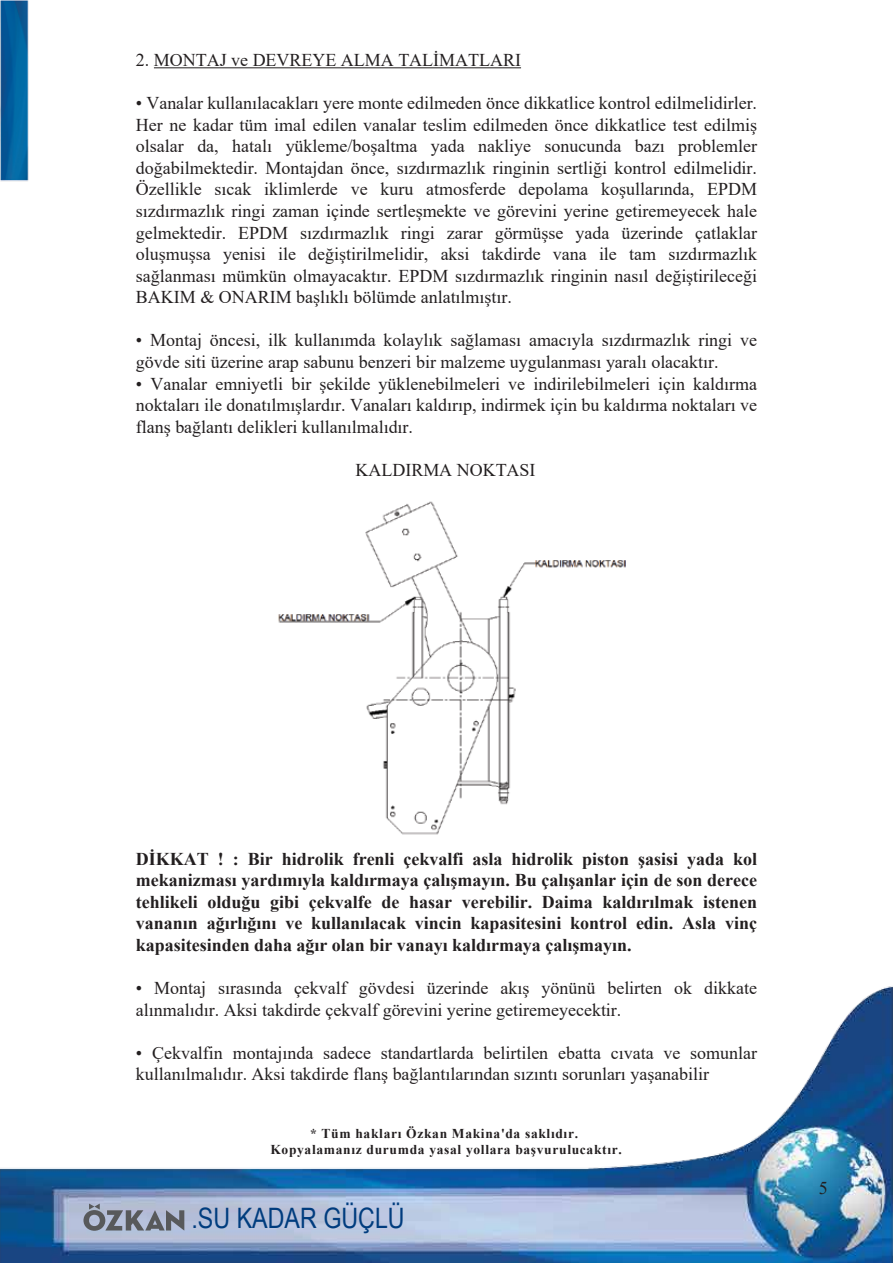
<style>
.page{position:relative;width:893px;height:1263px;background:#fff}
.page>*{position:absolute;margin:0;border:0;box-sizing:border-box;transform-origin:0 0}
.t1{font:28.2px "Arial Narrow";color:#003c7e}
.t2{font:18px/21.6px "Times New Roman";color:#231f20}
.t3{font:700 18px/21.6px "Times New Roman";color:#231f20;text-align:justify}
.t4{font:700 13.5px/16.2px "Times New Roman";letter-spacing:.05em;color:#231f20;text-align:center}
</style>
<div class="page">
<img style="left:278px;top:501px;width:348px;height:334px">
<img style="left:0;top:986px;width:893px;height:277px">
<svg style="left:83px;top:1203px;width:101px;height:28px;background:#8e95a4"></svg>
<img style="left:0;top:0;width:29px;height:182px">
<hr style="left:154px;top:67px;width:367px;height:1px;background:#231f20">
<p class="t2" style="left:136px;top:48px;width:387px">2. MONTAJ ve DEVREYE ALMA TALİMATLARI</p>
<p class="t2" style="left:136px;top:92px;width:623px;text-align:justify">• Vanalar kullanılacakları yere monte edilmeden önce dikkatlice kontrol edilmelidirler.<br>Her ne kadar tüm imal edilen vanalar teslim edilmeden önce dikkatlice test edilmiş olsalar da, hatalı yükleme/boşaltma yada nakliye sonucunda bazı problemler doğabilmektedir. Montajdan önce, sızdırmazlık ringinin sertliği kontrol edilmelidir.<br>Özellikle sıcak iklimlerde ve kuru atmosferde depolama koşullarında, EPDM sızdırmazlık ringi zaman içinde sertleşmekte ve görevini yerine getiremeyecek hale gelmektedir. EPDM sızdırmazlık ringi zarar görmüşse yada üzerinde çatlaklar oluşmuşsa yenisi ile değiştirilmelidir, aksi takdirde vana ile tam sızdırmazlık sağlanması mümkün olmayacaktır. EPDM sızdırmazlık ringinin nasıl değiştirileceği BAKIM &amp; ONARIM başlıklı bölümde anlatılmıştır.</p>
<p class="t2" style="left:136px;top:329px;width:623px">• Montaj öncesi, ilk kullanımda kolaylık sağlaması amacıyla sızdırmazlık ringi ve gövde siti üzerine arap sabunu benzeri bir malzeme uygulanması yaralı olacaktır.</p>
<p class="t2" style="left:136px;top:372px;width:623px;text-align:justify">• Vanalar emniyetli bir şekilde yüklenebilmeleri ve indirilebilmeleri için kaldırma noktaları ile donatılmışlardır. Vanaları kaldırıp, indirmek için bu kaldırma noktaları ve flanş bağlantı delikleri kullanılmalıdır.</p>
<p class="t2" style="left:355px;top:459px;width:182px">KALDIRMA NOKTASI</p>
<p class="t3" style="left:136px;top:847px;width:623px">DİKKAT ! : Bir hidrolik frenli çekvalfi asla hidrolik piston şasisi yada kol mekanizması yardımıyla kaldırmaya çalışmayın. Bu çalışanlar için de son derece tehlikeli olduğu gibi çekvalfe de hasar verebilir. Daima kaldırılmak istenen vananın ağırlığını ve kullanılacak vincin kapasitesini kontrol edin. Asla vinç kapasitesinden daha ağır olan bir vanayı kaldırmaya çalışmayın.</p>
<p class="t2" style="left:136px;top:977px;width:623px">• Montaj sırasında çekvalf gövdesi üzerinde akış yönünü belirten ok dikkate alınmalıdır. Aksi takdirde çekvalf görevini yerine getiremeyecektir.</p>
<p class="t2" style="left:136px;top:1041px;width:623px">• Çekvalfin montajında sadece standartlarda belirtilen ebatta cıvata ve somunlar kullanılmalıdır. Aksi takdirde flanş bağlantılarından sızıntı sorunları yaşanabilir</p>
<p class="t4" style="left:270px;top:1125px;width:353px">* Tüm hakları Özkan Makina'da saklıdır.<br>Kopyalamanız durumda yasal yollara başvurulucaktır.</p>
<h1 class="t1" style="left:191px;top:1198px;width:215px">.SU KADAR GÜÇLÜ</h1>
<p class="t2" style="left:819px;top:1176px;width:10px">5</p>
</div>
